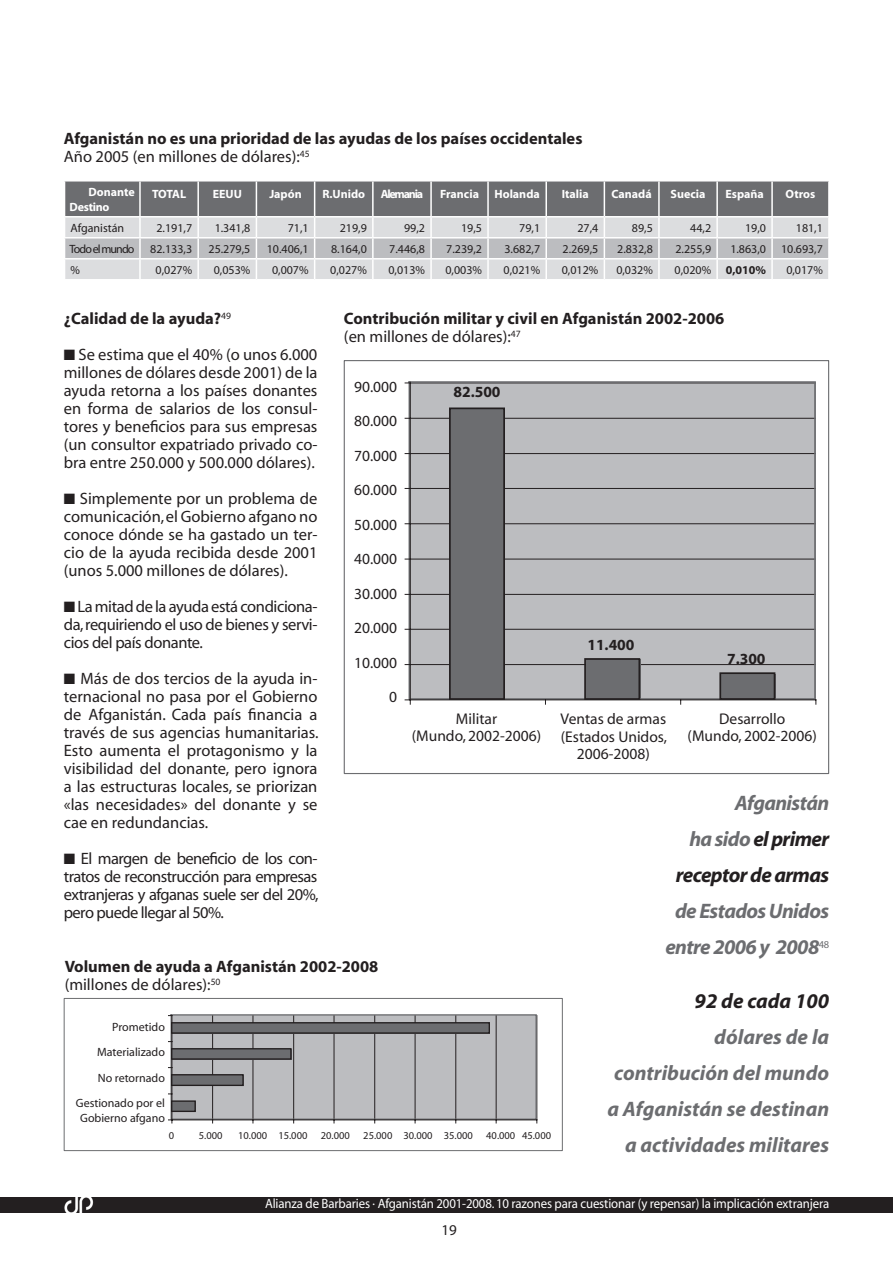
<style>
.page{position:relative;width:893px;height:1263px;background:#fff}
.page>*{position:absolute;margin:0;border:0;box-sizing:border-box;transform-origin:0 0}
.t1{font:italic 700 21px/36px "Myriad";color:#6c6d70;text-align:right}
.t2{font:italic 700 21px/36px "Myriad";letter-spacing:-.03em;color:#231f20;text-align:right}
.t3{font:italic 700 21px/36px "Myriad";letter-spacing:-.03em;color:#6c6d70;text-align:center}
.t4{font:italic 700 21px "Myriad";color:#231f20}
.t5{font:16.5px/18px "Myriad";color:#231f20;text-align:justify}
.t6{font:700 16.5px/18px "Myriad";color:#231f20}
.t7{font:15.6px/17.2px "Myriad";color:#231f20;text-align:center}
.t8{font:700 15.6px "Myriad";color:#231f20}
.t9{font:15px "Myriad";color:#231f20}
.t10{font:13.5px "Myriad";letter-spacing:-.01em;color:#fff;scale:.95 1}
.t11{font:12px/25.5px "Myriad";color:#231f20;text-align:right}
.t12{font:700 12px/15px "Myriad";color:#fff}
.t13{font:10.5px "Myriad";color:#231f20}
.s1{font-weight:400}
.s2{font-weight:700}
.s3{color:#6c6d70}
</style>
<div class="page">
<div style="left:0;top:1196px;width:893px;height:16px;background:#231f20"></div>
<img style="left:64px;top:1196px;width:30px;height:17px">
<svg style="left:64px;top:181px;width:765px;height:98px;background:#b3b4b6"></svg>
<div style="left:64px;top:998px;width:499px;height:153px;border:1px solid #6c6d70"></div>
<div style="left:172px;top:1015px;width:365px;height:105px;background:#bcbdc0"></div>
<hr style="left:212px;top:1015px;width:1px;height:105px;background:#231f20">
<hr style="left:253px;top:1015px;width:1px;height:105px;background:#231f20">
<hr style="left:293px;top:1015px;width:1px;height:105px;background:#231f20">
<hr style="left:334px;top:1015px;width:1px;height:105px;background:#231f20">
<hr style="left:374px;top:1015px;width:1px;height:105px;background:#231f20">
<hr style="left:415px;top:1015px;width:1px;height:105px;background:#231f20">
<hr style="left:456px;top:1015px;width:1px;height:105px;background:#231f20">
<hr style="left:496px;top:1015px;width:1px;height:105px;background:#231f20">
<hr style="left:537px;top:1015px;width:1px;height:105px;background:#231f20">
<div style="left:171px;top:1014px;width:366px;height:106px;border:1px solid #6c6d70"></div>
<svg style="left:173px;top:1074px;width:71px;height:12px"></svg>
<svg style="left:173px;top:1048px;width:119px;height:12px"></svg>
<svg style="left:173px;top:1022px;width:317px;height:12px;background:#5b5b5d"></svg>
<hr style="left:172px;top:1120px;width:365px;height:1px;background:#231f20">
<hr style="left:172px;top:1015px;width:1px;height:105px;background:#231f20">
<svg style="left:168px;top:1094px;width:28px;height:18px"></svg>
<div style="left:410px;top:383px;width:406px;height:317px;background:#bcbdc0"></div>
<hr style="left:410px;top:664px;width:406px;height:1px;background:#231f20">
<hr style="left:410px;top:629px;width:406px;height:1px;background:#231f20">
<hr style="left:410px;top:594px;width:406px;height:1px;background:#231f20">
<hr style="left:410px;top:559px;width:406px;height:1px;background:#231f20">
<hr style="left:410px;top:523px;width:406px;height:1px;background:#231f20">
<hr style="left:410px;top:488px;width:406px;height:1px;background:#231f20">
<hr style="left:410px;top:453px;width:406px;height:1px;background:#231f20">
<hr style="left:410px;top:418px;width:406px;height:1px;background:#231f20">
<div style="left:409px;top:381px;width:407px;height:319px;border:2px solid #6c6d70"></div>
<div style="left:451px;top:409px;width:54px;height:291px;background:#6c6d70"></div>
<div style="left:449px;top:407px;width:56px;height:293px;border:2px solid #231f20"></div>
<div style="left:586px;top:660px;width:54px;height:40px;background:#6c6d70"></div>
<div style="left:584px;top:658px;width:56px;height:42px;border:2px solid #231f20"></div>
<div style="left:721px;top:674px;width:54px;height:26px;background:#6c6d70"></div>
<div style="left:719px;top:672px;width:56px;height:28px;border:2px solid #231f20"></div>
<hr style="left:410px;top:383px;width:1px;height:317px;background:#231f20">
<hr style="left:410px;top:700px;width:406px;height:1px;background:#231f20">
<p class="t6" style="left:64px;top:130px;width:520px">Afganistán no es una prioridad de las ayudas de los países occidentales<br><span class="s1">Año 2005 (en millones de dólares):</span><sup>45</sup></p>
<p class="t12" style="left:70px;top:185px;width:67px;text-indent:19px">Donante<br>Destino</p>
<p class="t12" style="left:152px;top:187px;width:35px">TOTAL</p>
<p class="t12" style="left:213px;top:187px;width:8px">EEUU</p>
<p class="t12" style="left:269px;top:187px;width:34px">Japón</p>
<p class="t12" style="left:322px;top:187px;width:44px">R.Unido</p>
<p class="t12" style="left:381px;top:187px;width:44px">Alemania</p>
<p class="t12" style="left:440px;top:187px;width:40px">Francia</p>
<p class="t12" style="left:494px;top:187px;width:47px">Holanda</p>
<p class="t12" style="left:562px;top:187px;width:29px">Italia</p>
<p class="t12" style="left:611px;top:187px;width:42px">Canadá</p>
<p class="t12" style="left:671px;top:187px;width:36px">Suecia</p>
<p class="t12" style="left:725px;top:187px;width:40px">España</p>
<p class="t12" style="left:786px;top:187px;width:31px">Otros</p>
<p class="t11" style="left:71px;top:216px;width:55px">Afganistán</p>
<p class="t11" style="left:156px;top:216px;width:37px">2.191,7</p>
<p class="t11" style="left:215px;top:216px;width:37px">1.341,8</p>
<p class="t11" style="left:288px;top:216px;width:22px">71,1</p>
<p class="t11" style="left:340px;top:216px;width:29px">219,9</p>
<p class="t11" style="left:404px;top:216px;width:22px">99,2</p>
<p class="t11" style="left:461px;top:216px;width:22px">19,5</p>
<p class="t11" style="left:519px;top:216px;width:22px">79,1</p>
<p class="t11" style="left:577px;top:216px;width:22px">27,4</p>
<p class="t11" style="left:632px;top:216px;width:22px">89,5</p>
<p class="t11" style="left:690px;top:216px;width:22px">44,2</p>
<p class="t11" style="left:745px;top:216px;width:22px">19,0</p>
<p class="t11" style="left:796px;top:216px;width:29px">181,1</p>
<p class="t11" style="left:70px;top:237px;width:66px">Todo el mundo</p>
<p class="t11" style="left:150px;top:237px;width:43px">82.133,3</p>
<p class="t11" style="left:208px;top:237px;width:43px">25.279,5</p>
<p class="t11" style="left:267px;top:237px;width:43px">10.406,1</p>
<p class="t11" style="left:331px;top:237px;width:37px">8.164,0</p>
<p class="t11" style="left:389px;top:237px;width:37px">7.446,8</p>
<p class="t11" style="left:446px;top:237px;width:37px">7.239,2</p>
<p class="t11" style="left:504px;top:237px;width:37px">3.682,7</p>
<p class="t11" style="left:563px;top:237px;width:37px">2.269,5</p>
<p class="t11" style="left:617px;top:237px;width:37px">2.832,8</p>
<p class="t11" style="left:675px;top:237px;width:37px">2.255,9</p>
<p class="t11" style="left:730px;top:237px;width:94px">1.863,0 10.693,7</p>
<p class="t11" style="left:71px;top:258px;width:11px">%</p>
<p class="t11" style="left:156px;top:258px;width:38px">0,027%</p>
<p class="t11" style="left:214px;top:258px;width:38px">0,053%</p>
<p class="t11" style="left:272px;top:258px;width:38px">0,007%</p>
<p class="t11" style="left:330px;top:258px;width:38px">0,027%</p>
<p class="t11" style="left:388px;top:258px;width:38px">0,013%</p>
<p class="t11" style="left:445px;top:258px;width:38px">0,003%</p>
<p class="t11" style="left:504px;top:258px;width:38px">0,021%</p>
<p class="t11" style="left:562px;top:258px;width:38px">0,012%</p>
<p class="t11" style="left:616px;top:258px;width:38px">0,032%</p>
<p class="t11" style="left:674px;top:258px;width:93px">0,020% <span class="s2">0,010%</span></p>
<p class="t11" style="left:786px;top:258px;width:38px">0,017%</p>
<p class="t6" style="left:344px;top:310px;width:382px">Contribución militar y civil en Afganistán 2002-2006 <span class="s1">(en millones de dólares):</span><sup>47</sup></p>
<p class="t6" style="left:64px;top:310px;width:169px">¿Calidad de la ayuda?<sup>49</sup></p>
<p class="t5" style="left:64px;top:346px;width:255px">■ Se estima que el 40% (o unos 6.000 millones de dólares desde 2001) de la ayuda retorna a los países donantes en forma de salarios de los consul&shy;tores y beneficios para sus empresas (un consultor expatriado privado co&shy;bra entre 250.000 y 500.000 dólares).</p>
<p class="t5" style="left:64px;top:490px;width:255px">■ Simplemente por un problema de comunicación, el Gobierno afgano no conoce dónde se ha gastado un ter&shy;cio de la ayuda recibida desde 2001 (unos 5.000 millones de dólares).</p>
<p class="t5" style="left:64px;top:598px;width:255px">■ La mitad de la ayuda está condiciona&shy;da, requiriendo el uso de bienes y servi&shy;cios del país donante.</p>
<p class="t5" style="left:64px;top:670px;width:256px">■ Más de dos tercios de la ayuda in&shy;ternacional no pasa por el Gobierno de Afganistán. Cada país financia a través de sus agencias humanitarias.<br>Esto aumenta el protagonismo y la visibilidad del donante, pero ignora a las estructuras locales, se priorizan «las necesidades» del donante y se cae en redundancias.</p>
<p class="t5" style="left:64px;top:850px;width:256px">■ El margen de beneficio de los con&shy;tratos de reconstrucción para empresas extranjeras y afganas suele ser del 20%, pero puede llegar al 50%.</p>
<p class="t7" style="left:354px;top:379px;width:45px">90.000</p>
<p class="t7" style="left:354px;top:413px;width:45px">80.000</p>
<p class="t7" style="left:354px;top:448px;width:45px">70.000</p>
<p class="t7" style="left:354px;top:482px;width:45px">60.000</p>
<p class="t7" style="left:354px;top:517px;width:45px">50.000</p>
<p class="t7" style="left:354px;top:551px;width:45px">40.000</p>
<p class="t7" style="left:354px;top:586px;width:45px">30.000</p>
<p class="t7" style="left:354px;top:620px;width:45px">20.000</p>
<p class="t7" style="left:354px;top:655px;width:45px">10.000</p>
<p class="t7" style="left:389px;top:689px;width:9px">0</p>
<p class="t8" style="left:453px;top:383px;width:49px">82.500</p>
<p class="t8" style="left:587px;top:637px;width:49px">11.400</p>
<p class="t8" style="left:727px;top:651px;width:40px">7.300</p>
<p class="t7" style="left:412px;top:710px;width:131px">Militar<br>(Mundo, 2002-2006)</p>
<p class="t7" style="left:561px;top:711px;width:108px">Ventas de armas (Estados Unidos,<br>2006-2008)</p>
<p class="t7" style="left:688px;top:710px;width:131px">Desarrollo<br>(Mundo, 2002-2006)</p>
<p class="t2" style="left:676px;top:786px;width:155px"><span class="s3">Afganistán<br>ha sido</span> el primer receptor de armas</p>
<p class="t3" style="left:665px;top:894px;width:165px">de Estados Unidos entre 2006 y 2008<sup>48</sup></p>
<p class="t6" style="left:65px;top:958px;width:315px">Volumen de ayuda a Afganistán 2002-2008 <span class="s1">(millones de dólares):</span><sup>50</sup></p>
<p class="t4" style="left:695px;top:990px;width:136px">92 de cada 100</p>
<p class="t1" style="left:607px;top:1020px;width:223px">dólares de la contribución del mundo a Afganistán se destinan a actividades militares</p>
<p class="t11" style="left:76px;top:1014px;width:91px">Prometido<br>Materializado<br>No retornado<br>Gestionado por el</p>
<p class="t11" style="left:80px;top:1105px;width:86px">Gobierno afgano</p>
<p class="t13" style="left:169px;top:1130px;width:7px">0</p>
<p class="t13" style="left:199px;top:1130px;width:25px">5.000</p>
<p class="t13" style="left:238px;top:1130px;width:71px">10.000 15.000</p>
<p class="t13" style="left:321px;top:1130px;width:31px">20.000</p>
<p class="t13" style="left:363px;top:1130px;width:111px">25.000 30.000 35.000</p>
<p class="t13" style="left:486px;top:1130px;width:66px">40.000 45.000</p>
<p class="t10" style="left:265px;top:1197px;width:595px">Alianza de Barbaries · Afganistán 2001-2008. 10 razones para cuestionar (y repensar) la implicación extranjera</p>
<p class="t9" style="left:441px;top:1223px;width:17px">19</p>
</div>
